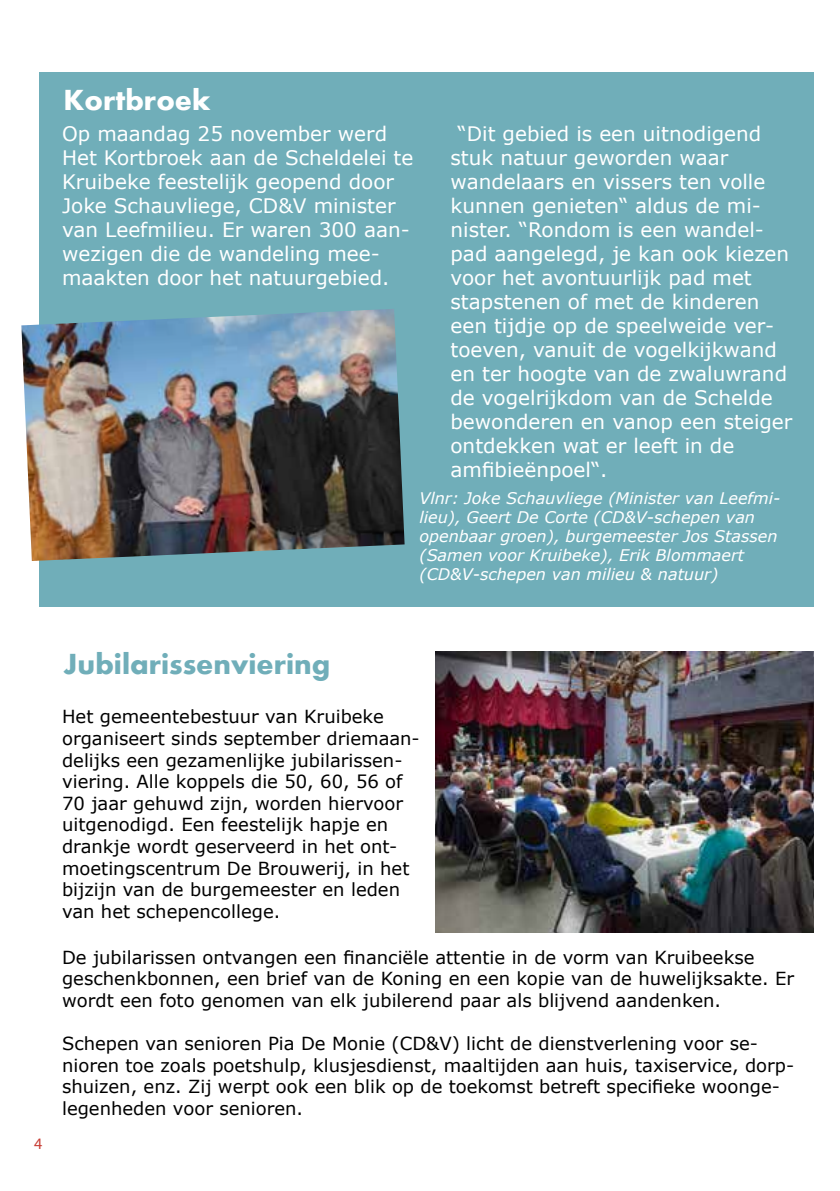
<style>
.page{position:relative;width:840px;height:1191px;background:#fff}
.page>*{position:absolute;margin:0;border:0;box-sizing:border-box;transform-origin:0 0}
.t1{font:700 30px "Aharoni";color:#70aeb9}
.t2{font:700 30px "Aharoni";color:#fff}
.t3{font:20px/24px "Verdana";color:#fff}
.t4{font:18px/21.6px "Verdana";color:#000}
.t5{font:italic 16px/19.2px "Verdana";color:#fff}
.t6{font:16px "Myriad Pro";color:#c83e35}
</style>
<div class="page">
<img style="left:435px;top:651px;width:378px;height:281px">
<div style="left:39px;top:72px;width:774px;height:535px;background:#70aeb9"></div>
<img style="left:21px;top:309px;width:383px;height:252px">
<h1 class="t2" style="left:63px;top:88px;width:148px">Kortbroek</h1>
<p class="t3" style="left:62px;top:121px;width:352px">Op maandag 25 november werd<br>Het Kortbroek aan de Scheldelei te<br>Kruibeke feestelijk geopend door<br>Joke Schauvliege, CD&amp;V minister van Leefmilieu. Er waren 300 aan&shy;wezigen die de wandeling mee&shy;maakten door het natuurgebied.</p>
<p class="t3" style="left:450px;top:121px;width:343px;text-indent:7px">“Dit gebied is een uitnodigend stuk natuur geworden waar wandelaars en vissers ten volle kunnen genieten“ aldus de mi&shy;nister. “Rondom is een wandel&shy;pad aangelegd, je kan ook kiezen voor het avontuurlijk pad met stapstenen of met de kinderen een tijdje op de speelweide ver&shy;toeven, vanuit de vogelkijkwand en ter hoogte van de zwaluwrand de vogelrijkdom van de Schelde bewonderen en vanop een steiger ontdekken wat er leeft in de amfibieënpoel“.</p>
<p class="t5" style="left:419px;top:488px;width:362px">Vlnr: Joke Schauvliege (Minister van Leefmi&shy;lieu), Geert De Corte (CD&amp;V-schepen van openbaar groen), burgemeester Jos Stassen (Samen voor Kruibeke), Erik Blommaert (CD&amp;V-schepen van milieu &amp; natuur)</p>
<p class="t6" style="left:34px;top:1134px;width:10px">4</p>
<h1 class="t1" style="left:63px;top:651px;width:268px">Jubilarissenviering</h1>
<p class="t4" style="left:62px;top:706px;width:359px">Het gemeentebestuur van Kruibeke organiseert sinds september driemaan&shy;delijks een gezamenlijke jubilarissen&shy;viering. Alle koppels die 50, 60, 56 of 70 jaar gehuwd zijn, worden hiervoor uitgenodigd. Een feestelijk hapje en drankje wordt geserveerd in het ont&shy;moetingscentrum De Brouwerij, in het bijzijn van de burgemeester en leden van het schepencollege.</p>
<p class="t4" style="left:62px;top:946px;width:733px">De jubilarissen ontvangen een financiële attentie in de vorm van Kruibeekse geschenkbonnen, een brief van de Koning en een kopie van de huwelijksakte. Er wordt een foto genomen van elk jubilerend paar als blijvend aandenken.</p>
<p class="t4" style="left:62px;top:1032px;width:733px">Schepen van senioren Pia De Monie (CD&amp;V) licht de dienstverlening voor se&shy;nioren toe zoals poetshulp, klusjesdienst, maaltijden aan huis, taxiservice, dorp&shy;shuizen, enz. Zij werpt ook een blik op de toekomst betreft specifieke woonge&shy;legenheden voor senioren.</p>
</div>
